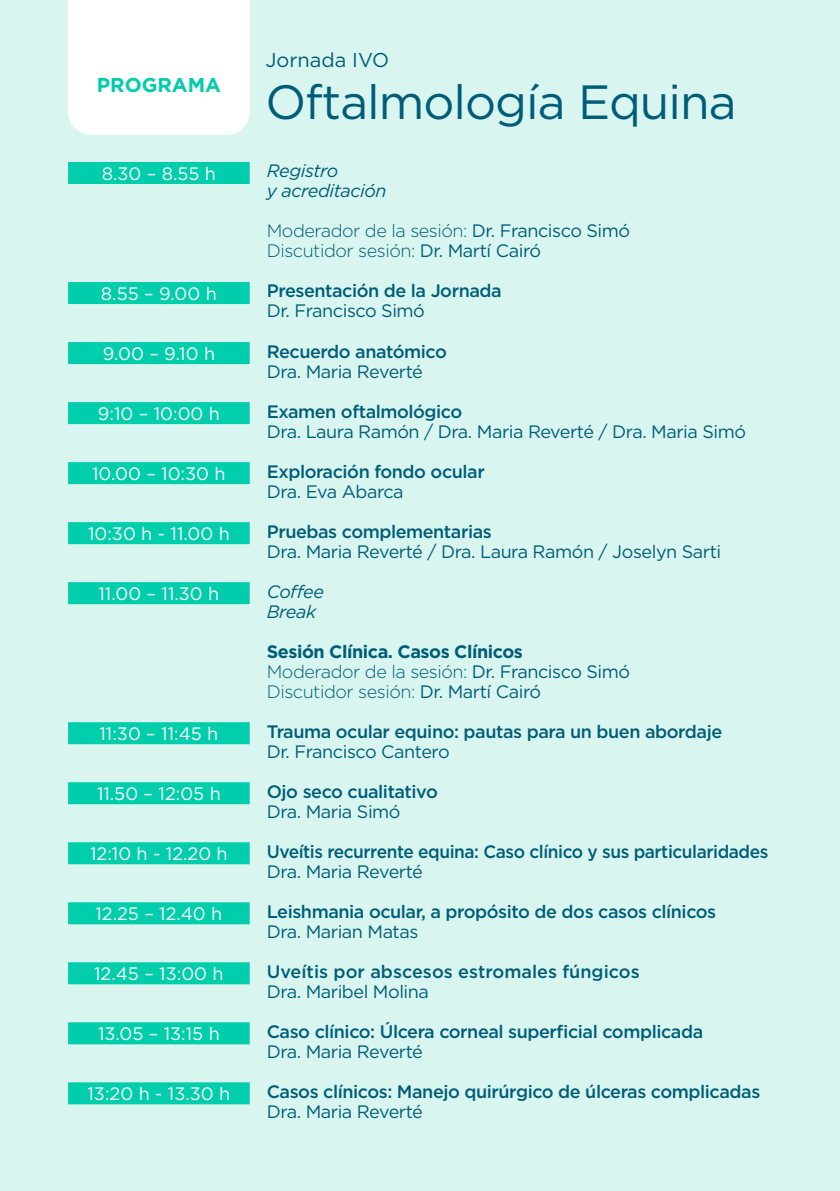
<style>
.page{position:relative;width:840px;height:1191px;background:#fff}
.page>*{position:absolute;margin:0;border:0;box-sizing:border-box;transform-origin:0 0}
.t1{font:48px "Gotham";letter-spacing:-.02em;color:#005d79}
.t2{font:20px "Gotham";color:#005d79}
.t3{font:700 20px "Gotham";color:#00cdab}
.t4{font:500 18px "Gotham";letter-spacing:-.025em;color:#005d79}
.t5{font:18px "Gotham";letter-spacing:-.025em;color:#005d79}
.t6{font:18px "Gotham";color:#fff}
.t7{font:300 18px/20px "Gotham";letter-spacing:-.025em;color:#005d79}
.t8{font:500 18px "Gotham";letter-spacing:-.025em;color:#005d79;scale:.96 1}
.t9{font:500 18px "Gotham";color:#005d79}
.t10{font:italic 18px/20px "Gotham";letter-spacing:-.025em;color:#005d79}
.s1{font-weight:400}
.s2{font-weight:700}
</style>
<div class="page">
<div style="left:0;top:0;width:839px;height:1191px;background:#d8f6ef"></div>
<div style="left:68px;top:0;width:181px;height:135px;background:#fff"></div>
<div style="left:68px;top:162px;width:181px;height:22px;background:#00cdab"></div>
<div style="left:68px;top:282px;width:181px;height:22px;background:#00cdab"></div>
<div style="left:68px;top:342px;width:181px;height:22px;background:#00cdab"></div>
<div style="left:68px;top:402px;width:181px;height:22px;background:#00cdab"></div>
<div style="left:68px;top:462px;width:181px;height:22px;background:#00cdab"></div>
<div style="left:68px;top:522px;width:181px;height:22px;background:#00cdab"></div>
<div style="left:68px;top:582px;width:181px;height:22px;background:#00cdab"></div>
<div style="left:68px;top:722px;width:181px;height:22px;background:#00cdab"></div>
<div style="left:68px;top:782px;width:181px;height:22px;background:#00cdab"></div>
<div style="left:68px;top:842px;width:181px;height:22px;background:#00cdab"></div>
<div style="left:68px;top:902px;width:181px;height:22px;background:#00cdab"></div>
<div style="left:68px;top:962px;width:181px;height:22px;background:#00cdab"></div>
<div style="left:68px;top:1022px;width:181px;height:22px;background:#00cdab"></div>
<div style="left:68px;top:1082px;width:181px;height:22px;background:#00cdab"></div>
<p class="t3" style="left:97px;top:72px;width:125px">PROGRAMA</p>
<p class="t6" style="left:102px;top:162px;width:116px">8.30 – 8.55 h</p>
<p class="t6" style="left:101px;top:282px;width:117px">8.55 – 9.00 h</p>
<p class="t6" style="left:103px;top:342px;width:114px">9.00 – 9.10 h</p>
<p class="t6" style="left:98px;top:402px;width:123px">9:10 – 10:00 h</p>
<p class="t6" style="left:92px;top:462px;width:135px">10.00 – 10:30 h</p>
<p class="t6" style="left:88px;top:522px;width:143px">10:30 h - 11.00 h</p>
<p class="t6" style="left:98px;top:582px;width:122px">11.00 – 11.30 h</p>
<p class="t6" style="left:99px;top:722px;width:120px">11:30 – 11:45 h</p>
<p class="t6" style="left:97px;top:782px;width:125px">11.50 – 12:05 h</p>
<p class="t6" style="left:90px;top:842px;width:139px">12:10 h - 12.20 h</p>
<p class="t6" style="left:95px;top:902px;width:128px">12.25 – 12.40 h</p>
<p class="t6" style="left:94px;top:962px;width:131px">12.45 – 13:00 h</p>
<p class="t6" style="left:98px;top:1022px;width:123px">13.05 – 13:15 h</p>
<p class="t6" style="left:87px;top:1082px;width:144px">13:20 h - 13.30 h</p>
<p class="t2" style="left:265px;top:47px;width:125px">Jornada IVO</p>
<h1 class="t1" style="left:265px;top:71px;width:472px">Oftalmología Equina</h1>
<p class="t10" style="left:266px;top:161px;width:121px">Registro<br>y acreditación</p>
<p class="t7" style="left:266px;top:221px;width:364px">Moderador de la sesión: <span class="s1">Dr. Francisco Simó<br></span>Discutidor sesión: <span class="s1">Dr. Martí Cairó</span></p>
<p class="t4" style="left:266px;top:279px;width:236px">Presentación de la Jornada</p>
<p class="t5" style="left:266px;top:299px;width:160px">Dr. Francisco Simó</p>
<p class="t4" style="left:266px;top:339px;width:182px">Recuerdo anatómico</p>
<p class="t5" style="left:266px;top:359px;width:158px">Dra. Maria Reverté</p>
<p class="t4" style="left:266px;top:399px;width:197px">Examen oftalmológico</p>
<p class="t5" style="left:266px;top:419px;width:480px">Dra. Laura Ramón / Dra. Maria Reverté / Dra. Maria Simó</p>
<p class="t4" style="left:266px;top:459px;width:219px">Exploración fondo ocular</p>
<p class="t5" style="left:266px;top:479px;width:138px">Dra. Eva Abarca</p>
<p class="t4" style="left:266px;top:519px;width:226px">Pruebas complementarias</p>
<p class="t5" style="left:266px;top:539px;width:456px">Dra. Maria Reverté / Dra. Laura Ramón / Joselyn Sarti</p>
<p class="t10" style="left:266px;top:581px;width:59px">Coffee<br>Break</p>
<p class="t7" style="left:266px;top:640px;width:364px"><span class="s2">Sesión Clínica. Casos Clínicos<br></span>Moderador de la sesión: <span class="s1">Dr. Francisco Simó<br></span>Discutidor sesión: <span class="s1">Dr. Martí Cairó</span></p>
<p class="t4" style="left:266px;top:719px;width:457px">Trauma ocular equino: pautas para un buen abordaje</p>
<p class="t5" style="left:266px;top:739px;width:184px">Dr. Francisco Cantero</p>
<p class="t4" style="left:266px;top:779px;width:172px">Ojo seco cualitativo</p>
<p class="t5" style="left:266px;top:799px;width:135px">Dra. Maria Simó</p>
<p class="t8" style="left:266px;top:839px;width:524px">Uveítis recurrente equina: Caso clínico y sus particularidades</p>
<p class="t5" style="left:266px;top:860px;width:158px">Dra. Maria Reverté</p>
<p class="t4" style="left:266px;top:899px;width:451px">Leishmania ocular, a propósito de dos casos clínicos</p>
<p class="t5" style="left:266px;top:919px;width:153px">Dra. Marian Matas</p>
<p class="t9" style="left:266px;top:959px;width:374px">Uveítis por abscesos estromales fúngicos</p>
<p class="t5" style="left:266px;top:979px;width:164px">Dra. Maribel Molina</p>
<p class="t4" style="left:266px;top:1019px;width:438px">Caso clínico: Úlcera corneal superficial complicada</p>
<p class="t5" style="left:266px;top:1039px;width:158px">Dra. Maria Reverté</p>
<p class="t4" style="left:266px;top:1079px;width:495px">Casos clínicos: Manejo quirúrgico de úlceras complicadas</p>
<p class="t5" style="left:266px;top:1099px;width:158px">Dra. Maria Reverté</p>
</div>
